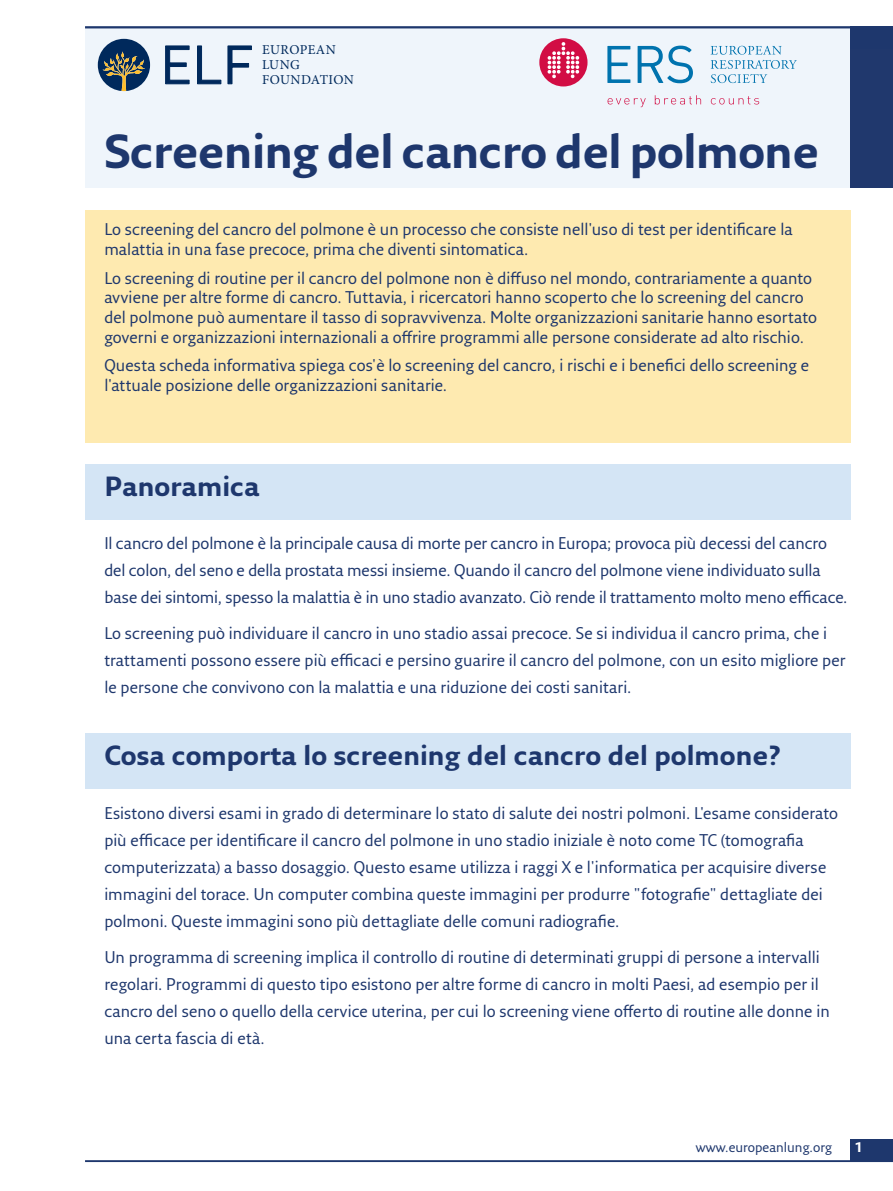
<style>
.page{position:relative;width:893px;height:1191px;background:#fff}
.page>*{position:absolute;margin:0;border:0;box-sizing:border-box;transform-origin:0 0}
.H___Article_title{font:700 46.5px "Fresco Sans Pro";letter-spacing:-.01em;color:#1e376d}
.t1{font:700 27px "Fresco Sans Pro";color:#1e376d}
.H___B-head{font:16.5px/27px "Fresco Sans Pro";letter-spacing:.005em;color:#1e376d}
.t2{font:13.5px/14.7px "Minion Pro";letter-spacing:.025em;color:#00295c}
.Running_foot_left{font:13.5px "Fresco Sans Pro";color:#1e376d}
.t3{font:700 13.5px "Fresco Sans Pro";color:#fff}
</style>
<div class="page">
<div style="left:85px;top:26px;width:808px;height:162px;background:#eff5fb"></div>
<hr style="left:85px;top:26px;width:808px;height:2px;background:#1e376d">
<div style="left:850px;top:26px;width:43px;height:162px;background:#20386d"></div>
<svg style="left:711px;top:46px;width:86px;height:37px"></svg>
<svg style="left:607px;top:46px;width:23px;height:37px"></svg>
<svg style="left:608px;top:98px;width:38px;height:9px"></svg>
<svg style="left:655px;top:95px;width:46px;height:9px"></svg>
<svg style="left:711px;top:96px;width:48px;height:8px"></svg>
<div style="left:539px;top:38px;width:48px;height:48px;background:#d20d44;border-radius:50%"></div>
<svg style="left:548px;top:42px;width:31px;height:36px"></svg>
<svg style="left:638px;top:46px;width:55px;height:37px"></svg>
<div style="left:850px;top:1138px;width:43px;height:23px;background:#1e376d"></div>
<hr style="left:85px;top:1160px;width:808px;height:2px;background:#1e376d">
<svg style="left:165px;top:45px;width:25px;height:39px"></svg>
<svg style="left:197px;top:45px;width:24px;height:39px"></svg>
<svg style="left:227px;top:45px;width:25px;height:39px"></svg>
<svg style="left:98px;top:39px;width:52px;height:52px"></svg>
<div style="left:85px;top:464px;width:765px;height:56px;background:#d4e5f5"></div>
<div style="left:85px;top:733px;width:765px;height:56px;background:#d4e5f5"></div>
<div style="left:85px;top:210px;width:765px;height:232px;background:#feeab0"></div>
<p class="t2" style="left:262px;top:43px;width:93px">EUROPEAN<br>LUNG<br>FOUNDATION</p>
<p class="H___Article_title" style="left:104px;top:122px;width:716px">Screening del cancro del polmone</p>
<p class="H___B-head" style="left:104px;top:219px;width:690px;line-height:19.8px">Lo screening del cancro del polmone è un processo che consiste nell'uso di test per identificare la malattia in una fase precoce, prima che diventi sintomatica.</p>
<p class="H___B-head" style="left:104px;top:267px;width:714px;line-height:19.8px">Lo screening di routine per il cancro del polmone non è diffuso nel mondo, contrariamente a quanto avviene per altre forme di cancro. Tuttavia, i ricercatori hanno scoperto che lo screening del cancro del polmone può aumentare il tasso di sopravvivenza. Molte organizzazioni sanitarie hanno esortato governi e organizzazioni internazionali a offrire programmi alle persone considerate ad alto rischio.</p>
<p class="H___B-head" style="left:104px;top:355px;width:706px;line-height:19.8px">Questa scheda informativa spiega cos'è lo screening del cancro, i rischi e i benefici dello screening e l'attuale posizione delle organizzazioni sanitarie.</p>
<p class="t1" style="left:104px;top:469px;width:157px">Panoramica</p>
<p class="H___B-head" style="left:104px;top:529px;width:745px">Il cancro del polmone è la principale causa di morte per cancro in Europa; provoca più decessi del cancro del colon, del seno e della prostata messi insieme. Quando il cancro del polmone viene individuato sulla base dei sintomi, spesso la malattia è in uno stadio avanzato. Ciò rende il trattamento molto meno efficace.</p>
<p class="H___B-head" style="left:104px;top:619px;width:743px">Lo screening può individuare il cancro in uno stadio assai precoce. Se si individua il cancro prima, che i trattamenti possono essere più efficaci e persino guarire il cancro del polmone, con un esito migliore per le persone che convivono con la malattia e una riduzione dei costi sanitari.</p>
<p class="t1" style="left:104px;top:738px;width:678px">Cosa comporta lo screening del cancro del polmone?</p>
<p class="H___B-head" style="left:104px;top:799px;width:735px">Esistono diversi esami in grado di determinare lo stato di salute dei nostri polmoni. L'esame considerato più efficace per identificare il cancro del polmone in uno stadio iniziale è noto come TC (tomografia computerizzata) a basso dosaggio. Questo esame utilizza i raggi X e l'informatica per acquisire diverse immagini del torace. Un computer combina queste immagini per produrre "fotografie" dettagliate dei polmoni. Queste immagini sono più dettagliate delle comuni radiografie.</p>
<p class="H___B-head" style="left:104px;top:943px;width:727px">Un programma di screening implica il controllo di routine di determinati gruppi di persone a intervalli regolari. Programmi di questo tipo esistono per altre forme di cancro in molti Paesi, ad esempio per il cancro del seno o quello della cervice uterina, per cui lo screening viene offerto di routine alle donne in una certa fascia di età.</p>
<p class="Running_foot_left" style="left:696px;top:1138px;width:138px">www.europeanlung.org</p>
<p class="t3" style="left:855px;top:1139px;width:10px">1</p>
</div>
